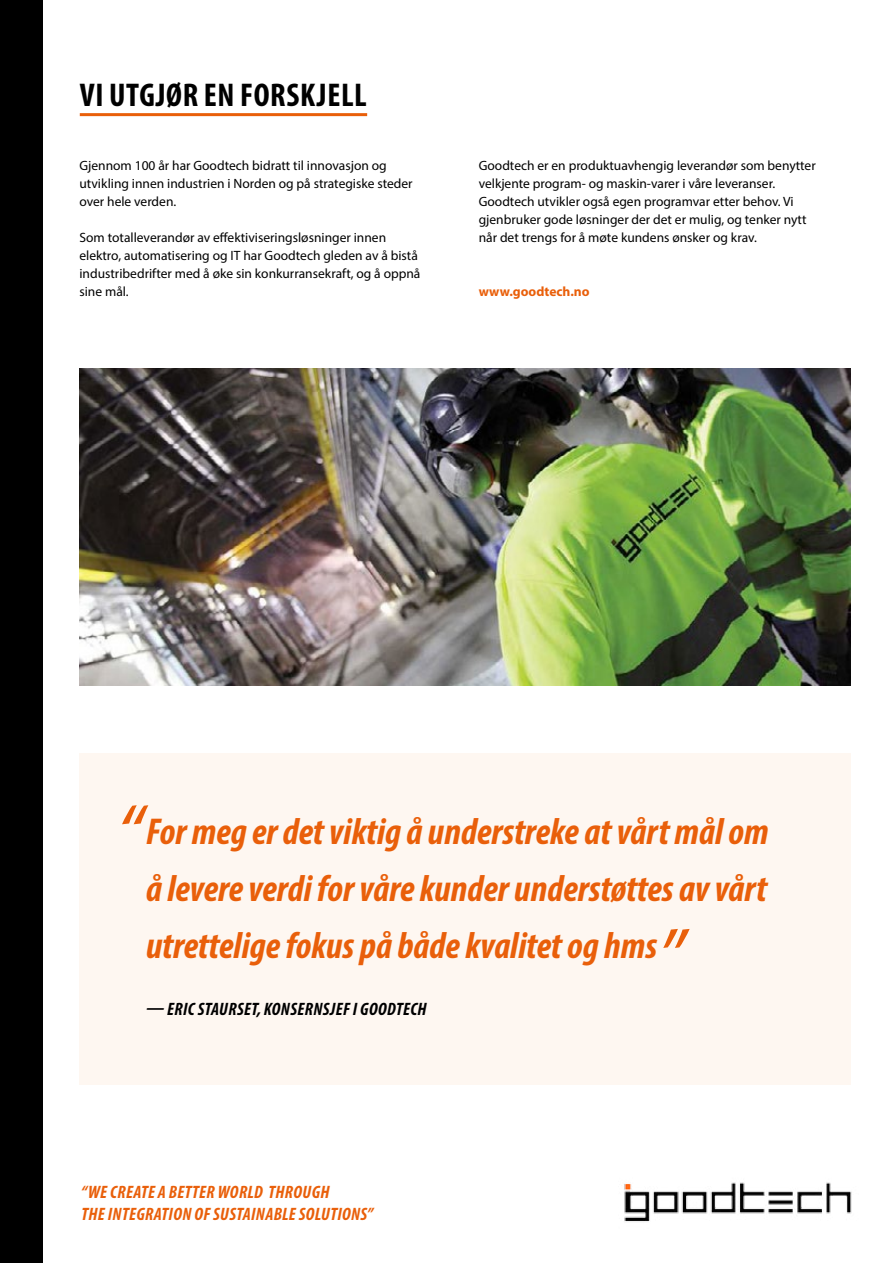
<style>
.page{position:relative;width:893px;height:1263px;background:#fff}
.page>*{position:absolute;margin:0;border:0;box-sizing:border-box;transform-origin:0 0}
.t1{font:italic 78px "Myriad Pro";color:#e95f0a}
.t2{font:italic 700 condensed 37.5px/57px "Myriad Pro";color:#e95f0a;text-align:justify}
.t3{font:700 condensed 33px "Myriad Pro";letter-spacing:.02em;color:#000}
.t4{font:italic 700 condensed 18px/21.6px "Myriad Pro";letter-spacing:.02em;color:#e95f0a}
.t5{font:italic 700 condensed 18px "Myriad Pro";letter-spacing:.02em;color:#000}
.t6{font:13.5px/18px "Myriad Pro";color:#000}
.t7{font:700 13.5px "Myriad Pro";color:#e95f0a}
</style>
<div class="page">
<div style="left:0;top:0;width:43px;height:1263px;background:#000"></div>
<img style="left:624px;top:1182px;width:228px;height:40px">
<hr style="left:80px;top:113px;width:287px;height:3px;background:#e95f0a">
<div style="left:79px;top:753px;width:771px;height:331px;background:#fef7f1"></div>
<img style="left:79px;top:368px;width:771px;height:318px">
<h3 class="t3" style="left:80px;top:74px;width:288px">VI UTGJØR EN FORSKJELL</h3>
<p class="t6" style="left:79px;top:156px;width:335px">Gjennom 100 år har Goodtech bidratt til innovasjon og utvikling innen industrien i Norden og på strategiske steder over hele verden.</p>
<p class="t6" style="left:79px;top:228px;width:342px">Som totalleverandør av effektiviseringsløsninger innen elektro, automatisering og IT har Goodtech gleden av å bistå industribedrifter med å øke sin konkurransekraft, og å oppnå sine mål.</p>
<p class="t6" style="left:479px;top:156px;width:339px">Goodtech er en produktuavhengig leverandør som benytter velkjente program- og maskin-varer i våre leveranser.<br>Goodtech utvikler også egen programvar etter behov. Vi gjenbruker gode løsninger der det er mulig, og tenker nytt når det trengs for å møte kundens ønsker og krav.</p>
<p class="t7" style="left:479px;top:282px;width:112px">www.goodtech.no</p>
<h1 class="t1" style="left:116px;top:784px;width:28px">“</h1>
<h2 class="t2" style="left:146px;top:802px;width:624px">For meg er det viktig å understreke at vårt mål om å levere verdi for våre kunder understøttes av vårt utrettelige fokus på både kvalitet og hms</h2>
<h3 class="t5" style="left:146px;top:997px;width:282px">— ERIC STAURSET, KONSERNSJEF I GOODTECH</h3>
<h1 class="t1" style="left:658px;top:908px;width:28px">”</h1>
<h3 class="t4" style="left:81px;top:1181px;width:293px">“WE CREATE A BETTER WORLD THROUGH<br>THE INTEGRATION OF SUSTAINABLE SOLUTIONS”</h3>
</div>
